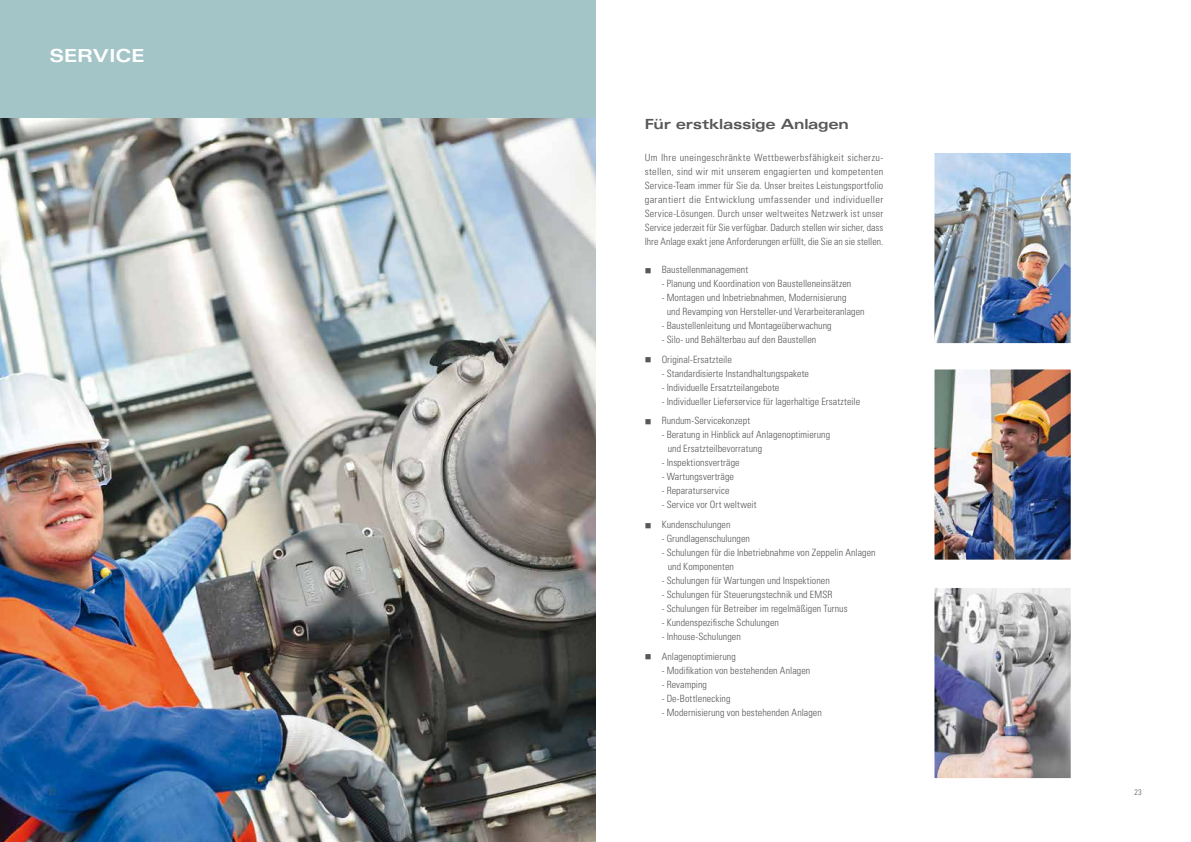
<style>
.page{position:relative;width:1191px;height:842px;background:#fff}
.page>*{position:absolute;margin:0;border:0;box-sizing:border-box;transform-origin:0 0}
.t1{font:700 expanded 18px "Univers LT Std";color:#fff}
.t2{font:700 expanded 14px "Univers LT Std";letter-spacing:-.015em;color:#58585a}
.t3{font:300 condensed 10px/14px "Univers LT Std";letter-spacing:.005em;color:#58585a}
.t4{font:300 condensed 8px "Univers LT Std";color:#58585a}
</style>
<div class="page">
<div style="left:0;top:0;width:595px;height:119px;background:#a4c5c7"></div>
<img style="left:935px;top:370px;width:134px;height:189px">
<div style="left:932px;top:367px;width:140px;height:195px;border:2px solid #fff"></div>
<img style="left:935px;top:154px;width:134px;height:188px">
<div style="left:932px;top:151px;width:140px;height:194px;border:2px solid #fff"></div>
<img style="left:935px;top:589px;width:134px;height:188px">
<div style="left:932px;top:586px;width:140px;height:194px;border:2px solid #fff"></div>
<img style="left:0;top:119px;width:595px;height:723px">
<h1 class="t1" style="left:49px;top:45px;width:29px">Service</h1>
<h2 class="t2" style="left:644px;top:116px;width:206px">Für erstklassige Anlagen</h2>
<p class="t3" style="left:644px;top:151px;width:240px;text-align:justify">Um Ihre uneingeschränkte Wettbewerbsfähigkeit sicherzu&shy;stellen, sind wir mit unserem engagierten und kompetenten Service-Team immer für Sie da. Unser breites Leistungsportfolio garantiert die Entwicklung umfassender und individueller Service-Lösungen. Durch unser weltweites Netzwerk ist unser Service jederzeit für Sie verfügbar. Dadurch stellen wir sicher, dass Ihre Anlage exakt jene Anforderungen erfüllt, die Sie an sie stellen.</p>
<p class="t3" style="left:644px;top:263px;width:105px">■ Baustellenmanagement</p>
<p class="t3" style="left:661px;top:277px;width:191px">- Planung und Koordination von Baustelleneinsätzen</p>
<p class="t3" style="left:667px;top:291px;width:199px;text-indent:-5px">- Montagen und Inbetriebnahmen, Modernisierung<br>und Revamping von Hersteller-und Verarbeiteranlagen</p>
<p class="t3" style="left:661px;top:319px;width:171px">- Baustellenleitung und Montageüberwachung</p>
<p class="t3" style="left:661px;top:333px;width:156px">- Silo- und Behälterbau auf den Baustellen</p>
<p class="t3" style="left:644px;top:352px;width:89px">■ Original-Ersatzteile</p>
<p class="t3" style="left:661px;top:366px;width:149px">- Standardisierte Instandhaltungspakete</p>
<p class="t3" style="left:661px;top:380px;width:119px">- Individuelle Ersatzteilangebote</p>
<p class="t3" style="left:661px;top:394px;width:200px">- Individueller Lieferservice für lagerhaltige Ersatzteile</p>
<p class="t3" style="left:644px;top:414px;width:107px">■ Rundum-Servicekonzept</p>
<p class="t3" style="left:667px;top:428px;width:164px;text-indent:-6px">- Beratung in Hinblick auf Anlagenoptimierung und Ersatzteilbevorratung</p>
<p class="t3" style="left:661px;top:456px;width:79px">- Inspektionsverträge</p>
<p class="t3" style="left:661px;top:470px;width:74px">- Wartungsverträge</p>
<p class="t3" style="left:661px;top:484px;width:69px">- Reparaturservice</p>
<p class="t3" style="left:661px;top:498px;width:96px">- Service vor Ort weltweit</p>
<p class="t3" style="left:644px;top:518px;width:87px">■ Kundenschulungen</p>
<p class="t3" style="left:661px;top:532px;width:90px">- Grundlagenschulungen</p>
<p class="t3" style="left:667px;top:546px;width:209px;text-indent:-6px">- Schulungen für die Inbetriebnahme von Zeppelin Anlagen und Komponenten</p>
<p class="t3" style="left:661px;top:574px;width:170px">- Schulungen für Wartungen und Inspektionen</p>
<p class="t3" style="left:661px;top:588px;width:172px">- Schulungen für Steuerungstechnik und EMSR</p>
<p class="t3" style="left:661px;top:602px;width:187px">- Schulungen für Betreiber im regelmäßigen Turnus</p>
<p class="t3" style="left:661px;top:616px;width:119px">- Kundenspezifische Schulungen</p>
<p class="t3" style="left:661px;top:630px;width:81px">- Inhouse-Schulungen</p>
<p class="t3" style="left:644px;top:649px;width:93px">■ Anlagenoptimierung</p>
<p class="t3" style="left:661px;top:663px;width:150px">- Modifikation von bestehenden Anlagen</p>
<p class="t3" style="left:661px;top:677px;width:47px">- Revamping</p>
<p class="t3" style="left:661px;top:691px;width:70px">- De-Bottlenecking</p>
<p class="t3" style="left:661px;top:705px;width:162px">- Modernisierung von bestehenden Anlagen</p>
<p class="t4" style="left:49px;top:788px;width:9px">22</p>
<p class="t4" style="left:1134px;top:788px;width:9px">23</p>
</div>
